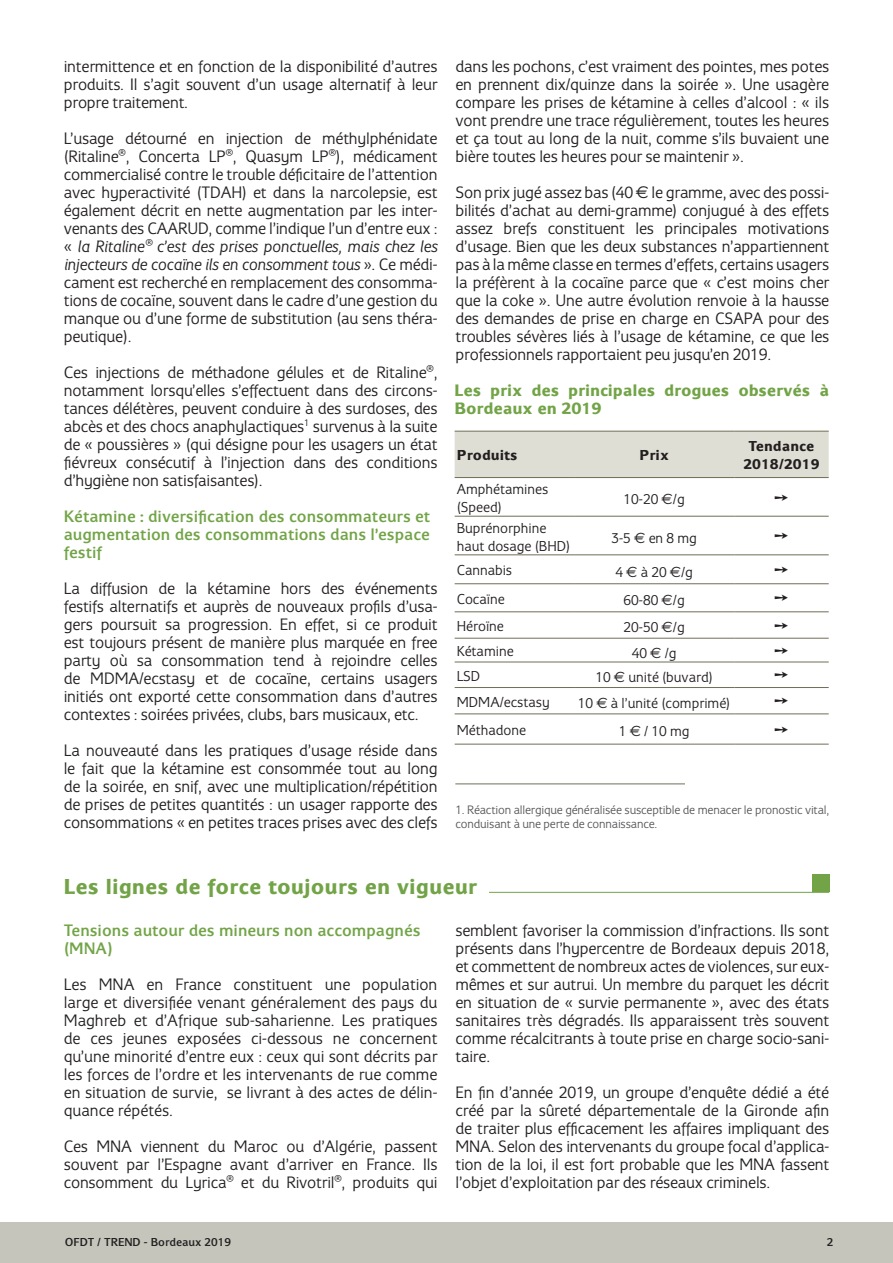
<style>
.page{position:relative;width:893px;height:1263px;background:#fff}
.page>*{position:absolute;margin:0;border:0;box-sizing:border-box;transform-origin:0 0}
.t1{font:700 22.5px "Eurocrat";color:#72a447}
.t2{font:17.25px/18px "Eurocrat";letter-spacing:-.01em;color:#231f20;text-align:justify}
.t3{font:500 17.25px/18px "Eurocrat";color:#72a447;text-align:justify}
.t4{font:700 17.25px/18px "Eurocrat";letter-spacing:-.01em;color:#72a447}
.t5{font:15px/18px "Eurocrat";color:#231f20}
.t6{font:700 15px/18px "Eurocrat";color:#231f20;text-align:center}
.t7{font:12.75px/13.5px "Eurocrat";letter-spacing:-.01em;color:#57585a}
.t8{font:500 12px "Eurocrat";color:#231f20}
.s1{font-style:italic}
.s2{font-family:"Euro Sans Std"}
</style>
<div class="page">
<div style="left:0;top:1222px;width:893px;height:41px;background:#c6c5bb"></div>
<hr style="left:489px;top:892px;width:340px;height:1px;background:#72a447">
<div style="left:812px;top:875px;width:17px;height:17px;background:#72a447"></div>
<div style="left:455px;top:432px;width:374px;height:45px;background:#dfded5"></div>
<hr style="left:455px;top:516px;width:119px;height:1px;background:#706e55">
<hr style="left:574px;top:516px;width:160px;height:1px;background:#706e55">
<hr style="left:734px;top:516px;width:95px;height:1px;background:#706e55">
<hr style="left:455px;top:554px;width:119px;height:1px;background:#706e55">
<hr style="left:574px;top:554px;width:160px;height:1px;background:#706e55">
<hr style="left:734px;top:554px;width:95px;height:1px;background:#706e55">
<hr style="left:455px;top:583px;width:119px;height:1px;background:#706e55">
<hr style="left:574px;top:583px;width:160px;height:1px;background:#706e55">
<hr style="left:734px;top:583px;width:95px;height:1px;background:#706e55">
<hr style="left:455px;top:611px;width:119px;height:1px;background:#706e55">
<hr style="left:574px;top:611px;width:160px;height:1px;background:#706e55">
<hr style="left:734px;top:611px;width:95px;height:1px;background:#706e55">
<hr style="left:455px;top:638px;width:119px;height:1px;background:#706e55">
<hr style="left:574px;top:638px;width:160px;height:1px;background:#706e55">
<hr style="left:734px;top:638px;width:95px;height:1px;background:#706e55">
<hr style="left:455px;top:662px;width:119px;height:1px;background:#706e55">
<hr style="left:574px;top:662px;width:160px;height:1px;background:#706e55">
<hr style="left:734px;top:662px;width:95px;height:1px;background:#706e55">
<hr style="left:455px;top:687px;width:119px;height:1px;background:#706e55">
<hr style="left:574px;top:687px;width:160px;height:1px;background:#706e55">
<hr style="left:734px;top:687px;width:95px;height:1px;background:#706e55">
<hr style="left:455px;top:713px;width:119px;height:1px;background:#706e55">
<hr style="left:574px;top:713px;width:160px;height:1px;background:#706e55">
<hr style="left:734px;top:713px;width:95px;height:1px;background:#706e55">
<hr style="left:455px;top:744px;width:119px;height:1px;background:#706e55">
<hr style="left:574px;top:744px;width:160px;height:1px;background:#706e55">
<hr style="left:734px;top:744px;width:95px;height:1px;background:#706e55">
<hr style="left:455px;top:431px;width:119px;height:1px;background:#706e55">
<hr style="left:574px;top:431px;width:160px;height:1px;background:#706e55">
<hr style="left:734px;top:431px;width:95px;height:1px;background:#706e55">
<hr style="left:455px;top:477px;width:119px;height:1px;background:#706e55">
<hr style="left:574px;top:477px;width:160px;height:1px;background:#706e55">
<hr style="left:734px;top:477px;width:95px;height:1px;background:#706e55">
<hr style="left:455px;top:783px;width:230px;height:1px;background:#706e55">
<p class="t2" style="left:64px;top:57px;width:375px">intermittence et en fonction de la disponibilité d’autres produits. Il s’agit souvent d’un usage alternatif à leur propre traitement.</p>
<p class="t2" style="left:64px;top:129px;width:375px">L’usage détourné en injection de méthylphénidate (Ritaline®, Concerta LP®, Quasym LP®), médicament commercialisé contre le trouble déficitaire de l’attention avec hyperactivité (TDAH) et dans la narcolepsie, est également décrit en nette augmentation par les inter&shy;venants des CAARUD, comme l’indique l’un d’entre eux : « <span class="s1">la Ritaline® c’est des prises ponctuelles, mais chez les injecteurs de cocaïne ils en consomment tous</span> ». Ce médi&shy;cament est recherché en remplacement des consomma&shy;tions de cocaïne, souvent dans le cadre d’une gestion du manque ou d’une forme de substitution (au sens théra&shy;peutique).</p>
<p class="t2" style="left:64px;top:363px;width:375px">Ces injections de méthadone gélules et de Ritaline®, notamment lorsqu’elles s’effectuent dans des circons&shy;tances délétères, peuvent conduire à des surdoses, des abcès et des chocs anaphylactiques<sup>1</sup> survenus à la suite de « poussières » (qui désigne pour les usagers un état fiévreux consécutif à l’injection dans des conditions d’hygiène non satisfaisantes).</p>
<p class="t3" style="left:64px;top:507px;width:368px">Kétamine : diversification des consommateurs et augmentation des consommations dans l’espace festif</p>
<p class="t2" style="left:64px;top:579px;width:375px">La diffusion de la kétamine hors des événements festifs alternatifs et auprès de nouveaux profils d’usa&shy;gers poursuit sa progression. En effet, si ce produit est toujours présent de manière plus marquée en free party où sa consommation tend à rejoindre celles de MDMA/ecstasy et de cocaïne, certains usagers initiés ont exporté cette consommation dans d’autres contextes : soirées privées, clubs, bars musicaux, etc.</p>
<p class="t2" style="left:64px;top:741px;width:375px">La nouveauté dans les pratiques d’usage réside dans le fait que la kétamine est consommée tout au long de la soirée, en snif, avec une multiplication/répétition de prises de petites quantités : un usager rapporte des consommations « en petites traces prises avec des clefs</p>
<p class="t2" style="left:455px;top:57px;width:375px">dans les pochons, c’est vraiment des pointes, mes potes en prennent dix/quinze dans la soirée ». Une usagère compare les prises de kétamine à celles d’alcool : « ils vont prendre une trace régulièrement, toutes les heures et ça tout au long de la nuit, comme s’ils buvaient une bière toutes les heures pour se maintenir ».</p>
<p class="t2" style="left:455px;top:183px;width:375px">Son prix jugé assez bas (40 <span class="s2">€</span> le gramme, avec des possi&shy;bilités d’achat au demi-gramme) conjugué à des effets assez brefs constituent les principales motivations d’usage. Bien que les deux substances n’appartiennent pas à la même classe en termes d’effets, certains usagers la préfèrent à la cocaïne parce que « c’est moins cher que la coke ». Une autre évolution renvoie à la hausse des demandes de prise en charge en CSAPA pour des troubles sévères liés à l’usage de kétamine, ce que les professionnels rapportaient peu jusqu’en 2019.</p>
<p class="t4" style="left:455px;top:381px;width:376px">Les prix des principales drogues observés à<br>Bordeaux en 2019</p>
<p class="t6" style="left:457px;top:446px;width:62px">Produits</p>
<p class="t6" style="left:639px;top:446px;width:31px">Prix</p>
<p class="t6" style="left:743px;top:437px;width:78px">Tendance<br>2018/2019</p>
<p class="t5" style="left:457px;top:479px;width:93px">Amphétamines (Speed)</p>
<p class="t5" style="left:624px;top:490px;width:63px">10-20 <span class="s2">€</span>/g</p>
<p class="t5" style="left:457px;top:518px;width:115px">Buprénorphine haut dosage (BHD)</p>
<p class="t5" style="left:611px;top:528px;width:87px">3-5 <span class="s2">€</span> en 8 mg</p>
<p class="t5" style="left:457px;top:561px;width:57px">Cannabis</p>
<p class="t5" style="left:615px;top:562px;width:79px">4 <span class="s2">€</span> à 20 <span class="s2">€</span>/g</p>
<p class="t5" style="left:457px;top:589px;width:49px">Cocaïne</p>
<p class="t5" style="left:624px;top:591px;width:63px">60-80 <span class="s2">€</span>/g</p>
<p class="t5" style="left:457px;top:617px;width:49px">Héroïne</p>
<p class="t5" style="left:624px;top:618px;width:63px">20-50 <span class="s2">€</span>/g</p>
<p class="t5" style="left:457px;top:642px;width:58px">Kétamine</p>
<p class="t5" style="left:632px;top:643px;width:46px">40 <span class="s2">€</span> /g</p>
<p class="t5" style="left:457px;top:666px;width:25px">LSD</p>
<p class="t5" style="left:595px;top:668px;width:119px">10 <span class="s2">€</span> unité (buvard)</p>
<p class="t5" style="left:457px;top:692px;width:94px">MDMA/ecstasy</p>
<p class="t5" style="left:578px;top:694px;width:154px">10 <span class="s2">€</span> à l’unité (comprimé)</p>
<p class="t5" style="left:457px;top:721px;width:71px">Méthadone</p>
<p class="t5" style="left:619px;top:722px;width:72px">1 <span class="s2">€</span> / 10 mg</p>
<p class="t7" style="left:455px;top:803px;width:375px">1. Réaction allergique généralisée susceptible de menacer le pronostic vital, conduisant à une perte de connaissance.</p>
<h1 class="t1" style="left:64px;top:873px;width:415px">Les lignes de force toujours en vigueur</h1>
<p class="t3" style="left:64px;top:921px;width:358px">Tensions autour des mineurs non accompagnés (MNA)</p>
<p class="t2" style="left:64px;top:975px;width:375px">Les MNA en France constituent une population large et diversifiée venant généralement des pays du Maghreb et d’Afrique sub-saharienne. Les pratiques de ces jeunes exposées ci-dessous ne concernent qu’une minorité d’entre eux : ceux qui sont décrits par les forces de l’ordre et les intervenants de rue comme en situation de survie, se livrant à des actes de délin&shy;quance répétés.</p>
<p class="t2" style="left:64px;top:1136px;width:375px">Ces MNA viennent du Maroc ou d’Algérie, passent souvent par l’Espagne avant d’arriver en France. Ils consomment du Lyrica® et du Rivotril®, produits qui</p>
<p class="t2" style="left:455px;top:920px;width:375px">semblent favoriser la commission d’infractions. Ils sont présents dans l’hypercentre de Bordeaux depuis 2018, et commettent de nombreux actes de violences, sur eux&shy;mêmes et sur autrui. Un membre du parquet les décrit en situation de « survie permanente », avec des états sanitaires très dégradés. Ils apparaissent très souvent comme récalcitrants à toute prise en charge socio-sani&shy;taire.</p>
<p class="t2" style="left:455px;top:1082px;width:375px">En fin d’année 2019, un groupe d’enquête dédié a été créé par la sûreté départementale de la Gironde afin de traiter plus efficacement les affaires impliquant des MNA. Selon des intervenants du groupe focal d’applica&shy;tion de la loi, il est fort probable que les MNA fassent l’objet d’exploitation par des réseaux criminels.</p>
<p class="t8" style="left:65px;top:1235px;width:168px">OFDT / TREND - Bordeaux 2019</p>
<p class="t8" style="left:827px;top:1235px;width:8px">2</p>
</div>
